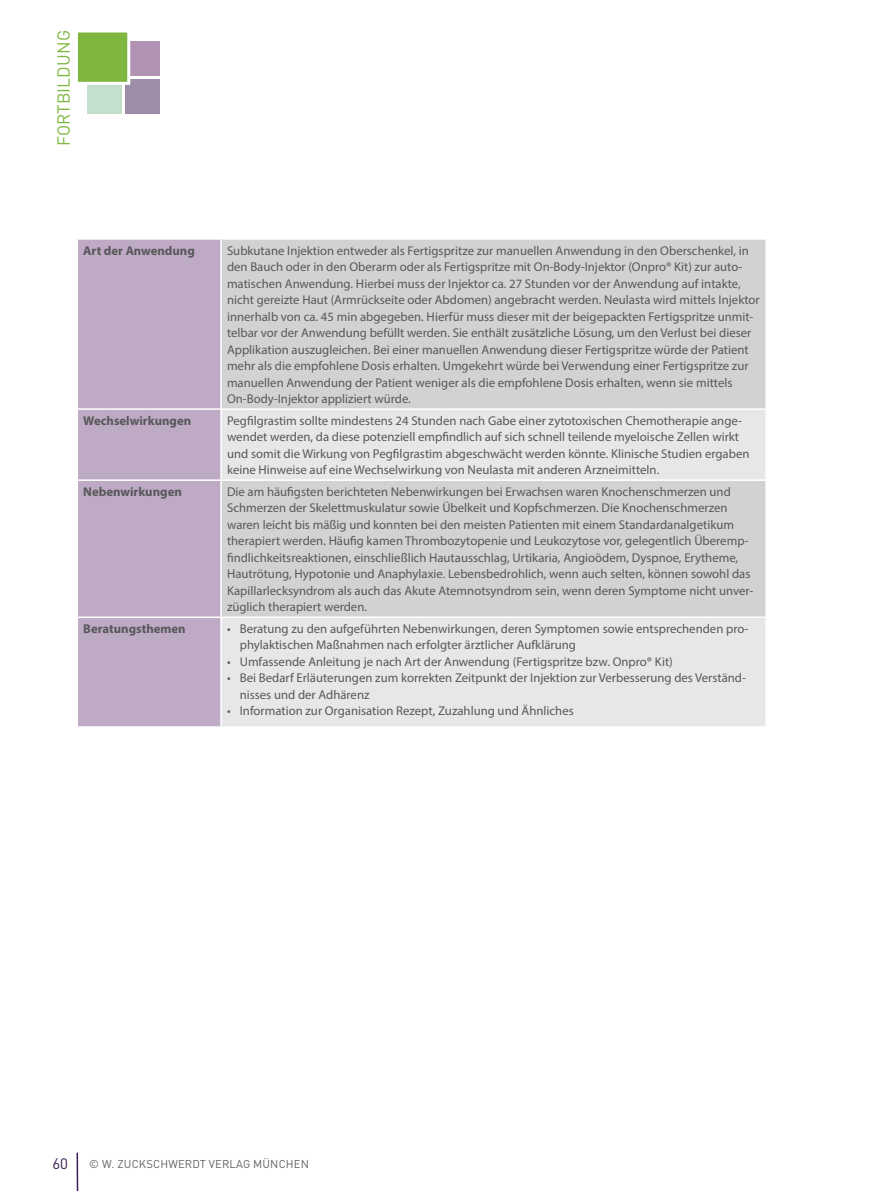
<style>
.page{position:relative;width:893px;height:1191px;background:#fff}
.page>*{position:absolute;margin:0;border:0;box-sizing:border-box;transform-origin:0 0}
.t1{font:17.25px "DIN Pro";letter-spacing:.01em;color:#7fb640}
.t2{font:15px "DIN Pro";color:#3b1c51}
.t3{font:12.75px/16.5px "Myriad Pro";color:#57585a}
.t4{font:700 12.75px "Myriad Pro";color:#57585a}
.t5{font:11.25px "DIN Pro";letter-spacing:.01em;color:#636366}
</style>
<div class="page">
<hr style="left:77px;top:1152px;width:1px;height:39px;background:#3b1c51">
<div style="left:125px;top:79px;width:35px;height:35px;background:#9d8da8"></div>
<div style="left:125px;top:41px;width:35px;height:34px;background:#b192b2"></div>
<div style="left:87px;top:79px;width:35px;height:35px;background:#c4dfcc"></div>
<div style="left:75px;top:29px;width:55px;height:56px;background:#7fb640;border:3px solid #fff"></div>
<div style="left:78px;top:240px;width:142px;height:486px;background:#bfaac5"></div>
<div style="left:222px;top:240px;width:543px;height:168px;background:#d1d2d4"></div>
<svg style="left:222px;top:410px;width:543px;height:316px;background:#dcdddf"></svg>
<hr style="left:77px;top:408px;width:144px;height:2px;background:#fff">
<hr style="left:77px;top:479px;width:144px;height:2px;background:#fff">
<hr style="left:221px;top:479px;width:546px;height:2px;background:#fff">
<hr style="left:77px;top:616px;width:144px;height:2px;background:#fff">
<hr style="left:221px;top:616px;width:546px;height:2px;background:#fff">
<h1 class="t1" style="left:50px;top:146px;width:118px;rotate:-90deg">FORTBILDUNG</h1>
<p class="t4" style="left:83px;top:242px;width:113px">Art der Anwendung</p>
<p class="t3" style="left:227px;top:242px;width:534px">Subkutane Injektion entweder als Fertigspritze zur manuellen Anwendung in den Oberschenkel, in den Bauch oder in den Oberarm oder als Fertigspritze mit On-Body-Injektor (Onpro® Kit) zur auto&shy;matischen Anwendung. Hierbei muss der Injektor ca. 27 Stunden vor der Anwendung auf intakte, nicht gereizte Haut (Armrückseite oder Abdomen) angebracht werden. Neulasta wird mittels Injektor innerhalb von ca. 45 min abgegeben. Hierfür muss dieser mit der beigepackten Fertigspritze unmit&shy;telbar vor der Anwendung befüllt werden. Sie enthält zusätzliche Lösung, um den Verlust bei dieser Applikation auszugleichen. Bei einer manuellen Anwendung dieser Fertigspritze würde der Patient mehr als die empfohlene Dosis erhalten. Umgekehrt würde bei Verwendung einer Fertigspritze zur manuellen Anwendung der Patient weniger als die empfohlene Dosis erhalten, wenn sie mittels On-Body-Injektor appliziert würde.</p>
<p class="t4" style="left:83px;top:412px;width:109px">Wechselwirkungen</p>
<p class="t3" style="left:227px;top:412px;width:524px">Pegfilgrastim sollte mindestens 24 Stunden nach Gabe einer zytotoxischen Chemotherapie ange&shy;wendet werden, da diese potenziell empfindlich auf sich schnell teilende myeloische Zellen wirkt und somit die Wirkung von Pegfilgrastim abgeschwächt werden könnte. Klinische Studien ergaben keine Hinweise auf eine Wechselwirkung von Neulasta mit anderen Arzneimitteln.</p>
<p class="t4" style="left:83px;top:483px;width:100px">Nebenwirkungen</p>
<p class="t3" style="left:227px;top:483px;width:528px">Die am häufigsten berichteten Nebenwirkungen bei Erwachsen waren Knochenschmerzen und Schmerzen der Skelettmuskulatur sowie Übelkeit und Kopfschmerzen. Die Knochenschmerzen waren leicht bis mäßig und konnten bei den meisten Patienten mit einem Standardanalgetikum therapiert werden. Häufig kamen Thrombozytopenie und Leukozytose vor, gelegentlich Überemp&shy;findlichkeitsreaktionen, einschließlich Hautausschlag, Urtikaria, Angioödem, Dyspnoe, Erytheme, Hautrötung, Hypotonie und Anaphylaxie. Lebensbedrohlich, wenn auch selten, können sowohl das Kapillarlecksyndrom als auch das Akute Atemnotsyndrom sein, wenn deren Symptome nicht unver&shy;züglich therapiert werden.</p>
<p class="t4" style="left:83px;top:620px;width:104px">Beratungsthemen</p>
<p class="t3" style="left:240px;top:620px;width:510px;text-indent:-13px">• Beratung zu den aufgeführten Nebenwirkungen, deren Symptomen sowie entsprechenden pro&shy;phylaktischen Maßnahmen nach erfolgter ärztlicher Aufklärung</p>
<p class="t3" style="left:227px;top:653px;width:447px">• Umfassende Anleitung je nach Art der Anwendung (Fertigspritze bzw. Onpro® Kit)</p>
<p class="t3" style="left:240px;top:669px;width:508px;text-indent:-13px">• Bei Bedarf Erläuterungen zum korrekten Zeitpunkt der Injektion zur Verbesserung des Verständ&shy;nisses und der Adhärenz</p>
<p class="t3" style="left:227px;top:702px;width:348px">• Information zur Organisation Rezept, Zuzahlung und Ähnliches</p>
<p class="t2" style="left:52px;top:1151px;width:17px">60</p>
<p class="t5" style="left:89px;top:1154px;width:221px">© W. ZUCKSCHWERDT VERLAG MÜNCHEN</p>
</div>
